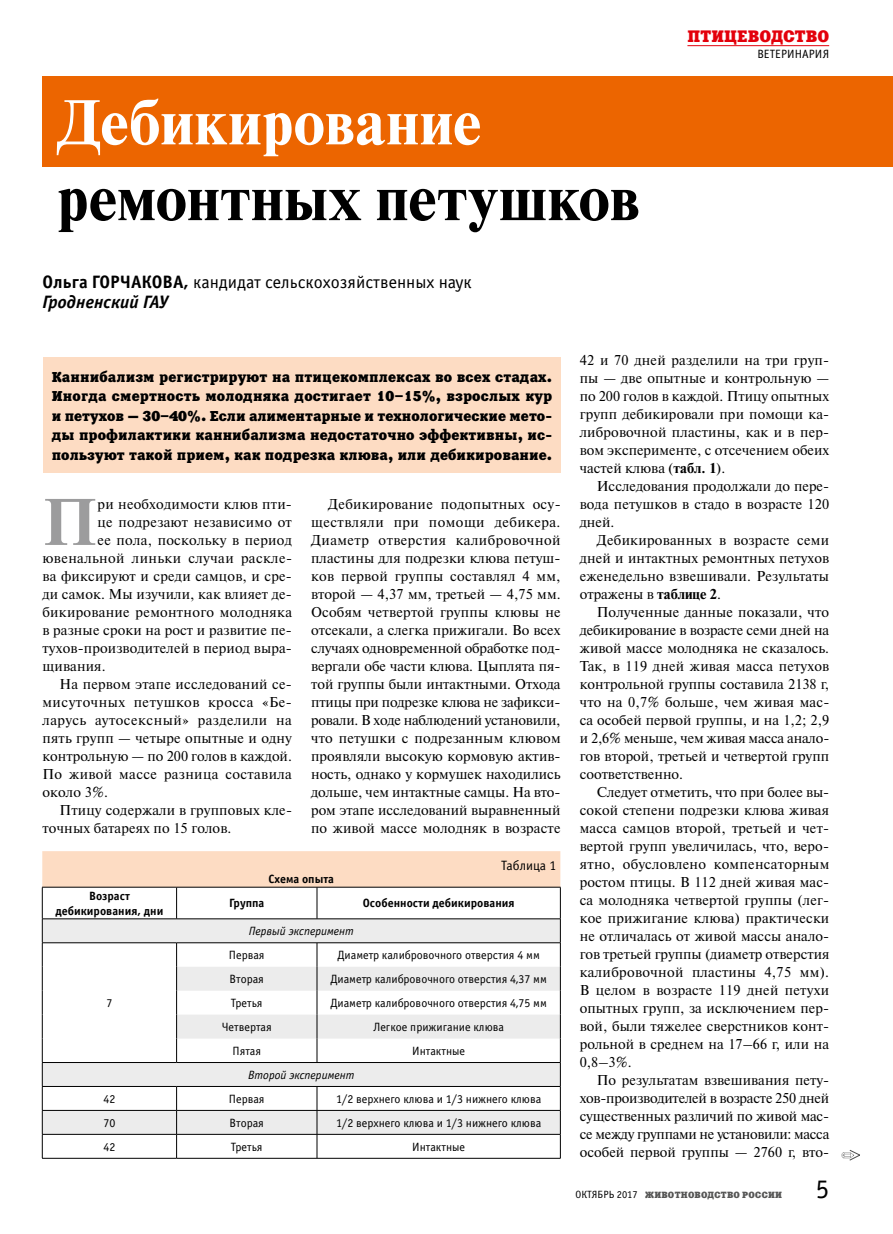
<style>
.page{position:relative;width:893px;height:1234px;background:#fff}
.page>*{position:absolute;margin:0;border:0;box-sizing:border-box;transform-origin:0 0}
.t1{font:700 65.7px "Newton C";color:#9c9c9d}
.t2{font:700 63px "Newton C";letter-spacing:.01em;color:#000}
.t3{font:700 63px "Newton C";letter-spacing:.005em;color:#fff}
.t4{font:27px "Officina Sans C";color:#000}
.t5{font:18px/19.5px "Officina Sans C";color:#000}
.t6{font:16.5px "Xenia C";letter-spacing:.01em;color:#e3000b}
.t7{font:14.25px/18px "Newton C";letter-spacing:.01em;color:#000;text-align:justify}
.t8{font:14.25px/19.5px "Xenia C";letter-spacing:.005em;color:#000;text-align:justify}
.t9{font:14.25px "Newton C";letter-spacing:.035em;color:#000}
.t10{font:14.25px "Newton C";letter-spacing:.03em;color:#000}
.t11{font:13.5px "Officina Sans C";color:#000}
.t12{font:12px "Officina Sans C";color:#000}
.t13{font:700 12px/14.2px "Officina Sans C";color:#000;text-align:center}
.t14{font:italic 12px "Officina Sans C";color:#000}
.t15{font:9px "Xenia C";letter-spacing:.025em;color:#565655}
.s1{font-weight:700}
.s2{font-weight:700;font-style:italic}
.s3{font-family:"Officina Sans C";font-size:10.5px;color:#000}
</style>
<div class="page">
<hr style="left:687px;top:45px;width:142px;height:1px;background:#e3000b">
<div style="left:43px;top:77px;width:850px;height:90px;background:#ec6500"></div>
<div style="left:43px;top:357px;width:518px;height:116px;background:#fddcc3"></div>
<div style="left:42px;top:851px;width:518px;height:35px;background:#fddcc3"></div>
<svg style="left:43px;top:887px;width:517px;height:270px"></svg>
<svg style="left:43px;top:919px;width:517px;height:214px;fill:#ececec"></svg>
<hr style="left:42px;top:886px;width:135px;height:1px;background:#000">
<hr style="left:42px;top:887px;width:1px;height:31px;background:#000">
<hr style="left:177px;top:886px;width:140px;height:1px;background:#000">
<hr style="left:176px;top:887px;width:1px;height:31px;background:#000">
<hr style="left:317px;top:886px;width:244px;height:1px;background:#000">
<hr style="left:317px;top:887px;width:1px;height:31px;background:#000">
<hr style="left:560px;top:887px;width:1px;height:31px;background:#000">
<hr style="left:42px;top:918px;width:135px;height:1px;background:#000">
<hr style="left:177px;top:918px;width:140px;height:1px;background:#000">
<hr style="left:317px;top:918px;width:244px;height:1px;background:#000">
<hr style="left:42px;top:942px;width:135px;height:1px;background:#000">
<hr style="left:177px;top:942px;width:140px;height:1px;background:#000">
<hr style="left:317px;top:942px;width:244px;height:1px;background:#000">
<svg style="left:176px;top:942px;width:1px;height:119px"></svg>
<svg style="left:317px;top:942px;width:1px;height:119px"></svg>
<hr style="left:42px;top:1061px;width:135px;height:1px;background:#000">
<hr style="left:177px;top:1061px;width:140px;height:1px;background:#000">
<hr style="left:317px;top:1061px;width:244px;height:1px;background:#000">
<hr style="left:42px;top:1085px;width:135px;height:1px;background:#000">
<hr style="left:177px;top:1085px;width:140px;height:1px;background:#000">
<hr style="left:317px;top:1085px;width:244px;height:1px;background:#000">
<hr style="left:42px;top:1109px;width:135px;height:1px;background:#000">
<hr style="left:177px;top:1109px;width:140px;height:1px;background:#000">
<hr style="left:317px;top:1109px;width:244px;height:1px;background:#000">
<hr style="left:42px;top:1133px;width:135px;height:1px;background:#000">
<svg style="left:42px;top:918px;width:1px;height:239px"></svg>
<hr style="left:177px;top:1133px;width:140px;height:1px;background:#000">
<svg style="left:176px;top:1086px;width:1px;height:71px"></svg>
<hr style="left:317px;top:1133px;width:244px;height:1px;background:#000">
<svg style="left:317px;top:1086px;width:1px;height:71px"></svg>
<svg style="left:560px;top:918px;width:1px;height:239px"></svg>
<hr style="left:42px;top:1157px;width:135px;height:1px;background:#000">
<hr style="left:177px;top:1157px;width:140px;height:1px;background:#000">
<hr style="left:317px;top:1157px;width:244px;height:1px;background:#000">
<svg style="left:842px;top:1150px;width:18px;height:10px"></svg>
<h2 class="t3" style="left:58px;top:87px;width:426px">Дебикирование</h2>
<h2 class="t2" style="left:58px;top:163px;width:584px">ремонтных петушков</h2>
<p class="t5" style="left:43px;top:273px;width:431px"><span class="s1">Ольга ГОРЧАКОВА,</span> кандидат сельскохозяйственных наук<br><span class="s2">Гродненский ГАУ</span></p>
<p class="t6" style="left:687px;top:26px;width:143px">ПТИЦЕВОДСТВО</p>
<p class="t12" style="left:757px;top:48px;width:73px">ВЕТЕРИНАРИЯ</p>
<p class="t8" style="left:52px;top:367px;width:502px">Каннибализм регистрируют на птицекомплексах во всех стадах.<br>Иногда смертность молодняка достигает 10–15%, взрослых кур и петухов — 30–40%. Если алиментарные и технологические мето&shy;ды профилактики каннибализма недостаточно эффективны, ис&shy;пользуют такой прием, как подрезка клюва, или дебикирование.</p>
<h1 class="t1" style="left:43px;top:485px;width:56px">П</h1>
<p class="t7" style="left:98px;top:495px;width:196px">ри необходимости клюв пти-</p>
<p class="t7" style="left:98px;top:513px;width:196px">це подрезают независимо от</p>
<p class="t7" style="left:98px;top:531px;width:196px">ее пола, поскольку в период</p>
<p class="t10" style="left:43px;top:550px;width:251px">ювенальной линьки случаи раскле-</p>
<p class="t7" style="left:43px;top:567px;width:251px">ва фиксируют и среди самцов, и сре-</p>
<p class="t7" style="left:43px;top:585px;width:251px">ди самок. Мы изучили, как влияет де-</p>
<p class="t7" style="left:43px;top:603px;width:251px">бикирование ремонтного молодняка</p>
<p class="t7" style="left:43px;top:621px;width:251px">в разные сроки на рост и развитие пе-</p>
<p class="t7" style="left:43px;top:639px;width:251px">тухов-производителей в период выра-</p>
<p class="t7" style="left:43px;top:657px;width:65px">щивания.</p>
<p class="t7" style="left:60px;top:675px;width:234px">На первом этапе исследований се-</p>
<p class="t9" style="left:43px;top:694px;width:251px">мисуточных петушков кросса «Бе-</p>
<p class="t9" style="left:43px;top:712px;width:251px">ларусь аутосексный» разделили на</p>
<p class="t7" style="left:43px;top:729px;width:251px">пять групп — четыре опытные и одну</p>
<p class="t7" style="left:43px;top:747px;width:251px">контрольную — по 200 голов в каждой.</p>
<p class="t7" style="left:43px;top:765px;width:251px">По живой массе разница составила</p>
<p class="t7" style="left:43px;top:783px;width:67px">около 3%.</p>
<p class="t7" style="left:60px;top:801px;width:234px">Птицу содержали в групповых кле-</p>
<p class="t7" style="left:43px;top:819px;width:190px">точных батареях по 15 голов.</p>
<p class="t7" style="left:311px;top:495px;width:251px;text-indent:17px">Дебикирование подопытных осу&shy;ществляли при помощи дебикера.<br>Диаметр отверстия калибровочной пластины для подрезки клюва петуш&shy;ков первой группы составлял 4 мм, второй — 4,37 мм, третьей — 4,75 мм.<br>Особям четвертой группы клювы не отсекали, а слегка прижигали. Во всех случаях одновременной обработке под&shy;вергали обе части клюва. Цыплята пя&shy;той группы были интактными. Отхода птицы при подрезке клюва не зафикси&shy;ровали. В ходе наблюдений установили, что петушки с подрезанным клювом проявляли высокую кормовую актив&shy;ность, однако у кормушек находились дольше, чем интактные самцы. На вто&shy;ром этапе исследований выравненный по живой массе молодняк в возрасте</p>
<p class="t11" style="left:501px;top:857px;width:57px">Таблица 1</p>
<p class="t13" style="left:269px;top:871px;width:67px">Схема опыта</p>
<p class="t13" style="left:55px;top:889px;width:109px">Возраст дебикирования, дни</p>
<p class="t13" style="left:229px;top:896px;width:37px">Группа</p>
<p class="t13" style="left:363px;top:896px;width:153px">Особенности дебикирования</p>
<p class="t14" style="left:249px;top:924px;width:107px">Первый эксперимент</p>
<p class="t12" style="left:106px;top:996px;width:7px">7</p>
<p class="t12" style="left:229px;top:948px;width:37px">Первая</p>
<p class="t12" style="left:337px;top:948px;width:204px">Диаметр калибровочного отверстия 4 мм</p>
<p class="t12" style="left:230px;top:972px;width:36px">Вторая</p>
<p class="t12" style="left:330px;top:972px;width:218px">Диаметр калибровочного отверстия 4,37 мм</p>
<p class="t12" style="left:231px;top:996px;width:33px">Третья</p>
<p class="t12" style="left:330px;top:996px;width:218px">Диаметр калибровочного отверстия 4,75 мм</p>
<p class="t12" style="left:222px;top:1020px;width:52px">Четвертая</p>
<p class="t12" style="left:373px;top:1020px;width:132px">Легкое прижигание клюва</p>
<p class="t12" style="left:232px;top:1044px;width:30px">Пятая</p>
<p class="t12" style="left:412px;top:1044px;width:54px">Интактные</p>
<p class="t14" style="left:248px;top:1068px;width:108px">Второй эксперимент</p>
<p class="t12" style="left:103px;top:1092px;width:13px">42</p>
<p class="t12" style="left:229px;top:1092px;width:37px">Первая</p>
<p class="t12" style="left:336px;top:1092px;width:207px">1/2 верхнего клюва и 1/3 нижнего клюва</p>
<p class="t12" style="left:103px;top:1115px;width:13px">70</p>
<p class="t12" style="left:230px;top:1115px;width:36px">Вторая</p>
<p class="t12" style="left:336px;top:1115px;width:207px">1/2 верхнего клюва и 1/3 нижнего клюва</p>
<p class="t12" style="left:103px;top:1139px;width:13px">42</p>
<p class="t12" style="left:231px;top:1139px;width:33px">Третья</p>
<p class="t12" style="left:412px;top:1139px;width:54px">Интактные</p>
<p class="t7" style="left:580px;top:351px;width:251px">42 и 70 дней разделили на три груп&shy;пы — две опытные и контрольную — по 200 голов в каждой. Птицу опытных групп дебикировали при помощи ка&shy;либровочной пластины, как и в пер&shy;вом эксперименте, с отсечением обеих частей клюва (<span class="s1">табл. 1</span>).</p>
<p class="t7" style="left:580px;top:477px;width:251px;text-indent:17px">Исследования продолжали до пере&shy;вода петушков в стадо в возрасте 120 дней.</p>
<p class="t7" style="left:580px;top:531px;width:251px;text-indent:17px">Дебикированных в возрасте семи дней и интактных ремонтных петухов еженедельно взвешивали. Результаты отражены в <span class="s1">таблице 2</span>.</p>
<p class="t7" style="left:580px;top:603px;width:251px;text-indent:17px">Полученные данные показали, что дебикирование в возрасте семи дней на живой массе молодняка не сказалось.<br>Так, в 119 дней живая масса петухов контрольной группы составила 2138 г, что на 0,7% больше, чем живая мас&shy;са особей первой группы, и на 1,2; 2,9 и 2,6% меньше, чем живая масса анало&shy;гов второй, третьей и четвертой групп соответственно.</p>
<p class="t7" style="left:580px;top:783px;width:251px;text-align:left;text-indent:17px">Следует отметить, что при более вы&shy;сокой степени подрезки клюва живая масса самцов второй, третьей и чет&shy;вертой групп увеличилась, что, веро&shy;ятно, обусловлено компенсаторным ростом птицы. В 112 дней живая мас&shy;са молодняка четвертой группы (лег&shy;кое прижигание клюва) практически не отличалась от живой массы анало&shy;гов третьей группы (диаметр отверстия калибровочной пластины 4,75 мм).<br>В целом в возрасте 119 дней петухи опытных групп, за исключением пер&shy;вой, были тяжелее сверстников конт&shy;рольной в среднем на 17–66 г, или на 0,8–3%.</p>
<p class="t7" style="left:580px;top:1071px;width:251px;text-indent:17px">По результатам взвешивания пету&shy;хов-производителей в возрасте 250 дней существенных различий по живой мас&shy;се между группами не установили: масса особей первой группы — 2760 г, вто-</p>
<p class="t15" style="left:576px;top:1188px;width:208px"><span class="s3">ОКТЯБРЬ 2017</span> ЖИВОТНОВОДСТВО РОССИИ</p>
<h3 class="t4" style="left:816px;top:1174px;width:15px">5</h3>
</div>
